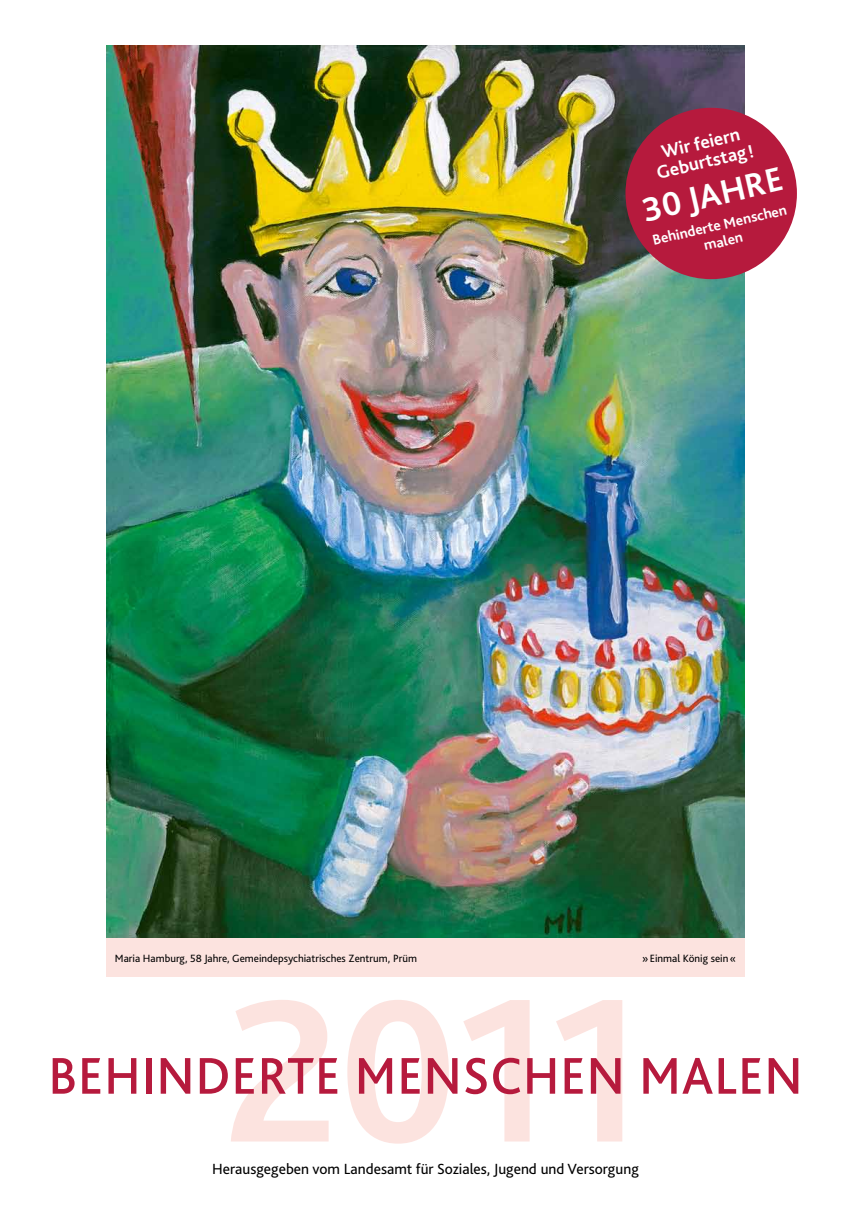
<style>
.page{position:relative;width:851px;height:1205px;background:#fff}
.page>*{position:absolute;margin:0;border:0;box-sizing:border-box;transform-origin:0 0}
.t1{font:500 54px "Bliss 2";letter-spacing:.02em;color:#b61a3d;scale:.95 1}
.t2{font:700 35px "Bliss 2";color:#fff}
.t3{font:700 19px/19px "Bliss 2";color:#fff;text-align:center}
.t4{font:15.4px "Bliss 2";color:#000}
.t5{font:700 15px/16.8px "Bliss 2";color:#fff;text-align:center}
.t6{font:11px "Bliss 2";color:#000}
</style>
<div class="page">
<svg style="left:231px;top:1000px;width:391px;height:143px"></svg>
<div style="left:106px;top:937px;width:638px;height:40px;background:#fce3df"></div>
<img style="left:106px;top:45px;width:638px;height:892px">
<div style="left:625px;top:108px;width:171px;height:171px;background:#b61a3d;border-radius:50%"></div>
<h3 class="t3" style="left:650px;top:144px;width:100px;rotate:-13deg">Wirfeiern<br>Geburtstag !</h3>
<h2 class="t2" style="left:638px;top:189px;width:144px;rotate:-13deg">30 Jah re</h2>
<h3 class="t5" style="left:650px;top:232px;width:139px;rotate:-13deg">Behinderte Menschen malen</h3>
<p class="t6" style="left:115px;top:951px;width:303px">Maria Hamburg, 58 Jahre, Gemeindepsychiatrisches Zentrum, Prüm</p>
<p class="t6" style="left:642px;top:951px;width:95px">» Einmal König sein «</p>
<h1 class="t1" style="left:48px;top:1042px;width:795px">BEHINDERTE MENSCHEN MALEN</h1>
<p class="t4" style="left:212px;top:1159px;width:428px">Herausgegeben vom Landesamt für Soziales, Jugend und Versorgung</p>
</div>
